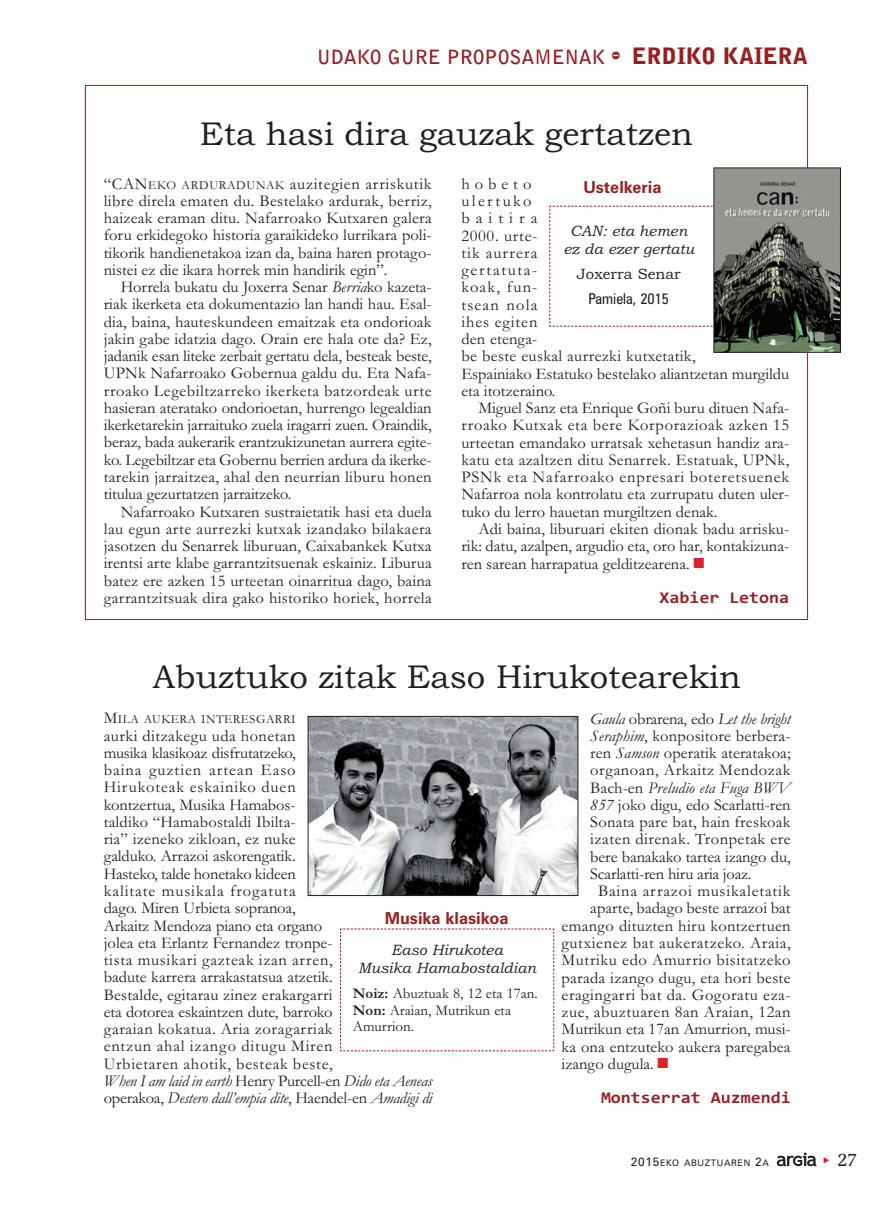
<style>
.page{position:relative;width:893px;height:1212px;background:#fff}
.page>*{position:absolute;margin:0;border:0;box-sizing:border-box;transform-origin:0 0}
.t1{font:33px "Bookman Old Style";color:#231f20}
.t2{font:700 19.5px "Bell Gothic Std";color:#981e21}
.t3{font:19.5px "Memoir";color:#231f20}
.t4{font:16.5px/17.2px "Garamond";letter-spacing:.015em;color:#231f20;text-align:justify}
.t5{font:16.5px "Garamond";letter-spacing:.035em;color:#231f20}
.t6{font:italic 16.5px "Garamond";letter-spacing:-.005em;color:#231f20}
.t7{font:700 16.5px "Consolas";color:#981e21;scale:1.1 1}
.t8{font:16.5px "Garamond";letter-spacing:-.01em;color:#231f20}
.t9{font:16.5px "Garamond";letter-spacing:-.015em;color:#231f20}
.t10{font:16.5px "Garamond";letter-spacing:.05em;color:#231f20}
.t11{font:700 16.5px "Zurich BT";color:#981e21}
.t12{font:italic 15px/18px "Bookman Old Style";color:#231f20;text-align:center}
.t13{font:15px/16.5px "Garamond";color:#231f20}
.t14{font:15px "Bookman Old Style";color:#231f20}
.t15{font:condensed 15px "Zurich BT";color:#231f20}
.t16{font:12.3px "Garamond";letter-spacing:.04em;color:#231f20}
.t17{font:9px "Zurich BT";letter-spacing:.075em;color:#231f20}
.s1{font-family:"Bodiac";font-weight:400;font-size:22.5px}
.s2{font-weight:900;font-size:22.5px}
.s3{font-size:12.3px}
.s4{font-style:italic}
.s5{color:#da2128}
.s6{font-size:16.5px}
.s7{font-weight:700}
.s8{font-style:normal}
.s9{font-size:12px}
</style>
<div class="page">
<svg style="left:777px;top:1152px;width:39px;height:14px"></svg>
<svg style="left:549px;top:205px;width:164px;height:122px"></svg>
<img style="left:715px;top:169px;width:124px;height:182px">
<div style="left:713px;top:167px;width:128px;height:186px;border:1px solid #231f20"></div>
<img style="left:310px;top:718px;width:266px;height:176px">
<div style="left:308px;top:716px;width:270px;height:180px;border:1px solid #231f20"></div>
<svg style="left:340px;top:928px;width:214px;height:123px"></svg>
<p class="t2" style="left:317px;top:46px;width:493px">UDAKO GURE PROPOSAMENAK <span class="s1">-</span> <span class="s2">ERDIKO KAIERA</span></p>
<h1 class="t1" style="left:200px;top:121px;width:495px">Eta hasi dira gauzak gertatzen</h1>
<p class="t4" style="left:104px;top:177px;width:329px">“CAN<span class="s3">EKO ARDURADUNAK</span> auzitegien arriskutik libre direla ematen du. Bestelako ardurak, berriz, haizeak eraman ditu. Nafarroako Kutxaren galera foru erkidegoko historia garaikideko lurrikara poli&shy;tikorik handienetakoa izan da, baina haren protago&shy;nistei ez die ikara horrek min handirik egin”.</p>
<p class="t4" style="left:104px;top:280px;width:329px;text-indent:17px">Horrela bukatu du Joxerra Senar <span class="s4">Berria</span>ko kazeta&shy;riak ikerketa eta dokumentazio lan handi hau. Esal&shy;dia, baina, hauteskundeen emaitzak eta ondorioak jakin gabe idatzia dago. Orain ere hala ote da? Ez, jadanik esan liteke zerbait gertatu dela, besteak beste, UPNk Nafarroako Gobernua galdu du. Eta Nafa&shy;rroako Legebiltzarreko ikerketa batzordeak urte hasieran ateratako ondorioetan, hurrengo legealdian ikerketarekin jarraituko zuela iragarri zuen. Oraindik, beraz, bada aukerarik erantzukizunetan aurrera egite&shy;ko. Legebiltzar eta Gobernu berrien ardura da ikerke&shy;tarekin jarraitzea, ahal den neurrian liburu honen titulua gezurtatzen jarraitzeko.</p>
<p class="t4" style="left:104px;top:505px;width:329px;text-indent:17px">Nafarroako Kutxaren sustraietatik hasi eta duela lau egun arte aurrezki kutxak izandako bilakaera jasotzen du Senarrek liburuan, Caixabankek Kutxa irentsi arte klabe garrantzitsuenak eskainiz. Liburua batez ere azken 15 urteetan oinarritua dago, baina garrantzitsuak dira gako historiko horiek, horrela</p>
<p class="t4" style="left:461px;top:177px;width:329px;text-align:left">hobeto<br>ulertuko<br>baitira<br>2000. urte-<br>tik aurrera<br>gertatuta-<br>koak, fun-<br>tsean nola<br>ihes egiten<br>den etenga-<br>be beste euskal aurrezki kutxetatik,<br>Espainiako Estatuko bestelako aliantzetan murgildu eta itotzeraino.</p>
<p class="t4" style="left:461px;top:401px;width:329px;text-indent:17px">Miguel Sanz eta Enrique Goñi buru dituen Nafa&shy;rroako Kutxak eta bere Korporazioak azken 15 urteetan emandako urratsak xehetasun handiz ara&shy;katu eta azaltzen ditu Senarrek. Estatuak, UPNk, PSNk eta Nafarroako enpresari boteretsuenek Nafarroa nola kontrolatu eta zurrupatu duten uler&shy;tuko du lerro hauetan murgiltzen denak.</p>
<p class="t4" style="left:461px;top:522px;width:329px;text-indent:17px">Adi baina, liburuari ekiten dionak badu arrisku&shy;rik: datu, azalpen, argudio eta, oro har, kontakizuna&shy;ren sarean harrapatua gelditzearena. <span class="s5">■</span></p>
<p class="t7" style="left:659px;top:591px;width:119px">Xabier Letona</p>
<p class="t11" style="left:583px;top:181px;width:80px">Ustelkeria</p>
<p class="t12" style="left:563px;top:223px;width:132px">CAN: eta hemen ez da ezer gertatu</p>
<p class="t14" style="left:577px;top:268px;width:105px">Joxerra Senar</p>
<p class="t15" style="left:588px;top:293px;width:82px">Pamiela, 2015</p>
<h1 class="t1" style="left:153px;top:665px;width:590px">Abuztuko zitak Easo Hirukotearekin</h1>
<p class="t16" style="left:104px;top:715px;width:193px"><span class="s6">M</span>ILA AUKERA INTERESGARRI</p>
<p class="t4" style="left:104px;top:729px;width:330px;text-align:left">aurki ditzakegu uda honetan<br>musika klasikoaz disfrutatzeko,<br>baina guztien artean Easo<br>Hirukoteak eskainiko duen<br>kontzertua, Musika Hamabos-<br>taldiko “Hamabostaldi Ibilta-<br>ria” izeneko zikloan, ez nuke<br>galduko. Arrazoi askorengatik.<br>Hasteko, talde honetako kideen<br>kalitate musikala frogatuta<br>dago. Miren Urbieta sopranoa,<br>Arkaitz Mendoza piano eta organo<br>jolea eta Erlantz Fernandez tronpe-<br>tista musikari gazteak izan arren,<br>badute karrera arrakastatsua atzetik.<br>Bestalde, egitarau zinez erakargarri<br>eta dotorea eskaintzen dute, barroko<br>garaian kokatua. Aria zoragarriak<br>entzun ahal izango ditugu Miren<br>Urbietaren ahotik, besteak beste,<br><span class="s4">When I am laid in earth</span> Henry Purcell-en <span class="s4">Dido eta Aeneas </span>operakoa, <span class="s4">Destero dall’empia dite</span>, Haendel-en <span class="s4">Amadigi di</span></p>
<p class="t11" style="left:385px;top:912px;width:125px">Musika klasikoa</p>
<p class="t12" style="left:358px;top:943px;width:179px">Easo Hirukotea<br>Musika Hamabostaldian</p>
<p class="t13" style="left:353px;top:987px;width:186px"><span class="s7">Noiz:</span> Abuztuak 8, 12 eta 17an.<br><span class="s7">Non:</span> Araian, Mutrikun eta<br>Amurrion.</p>
<p class="t6" style="left:590px;top:713px;width:202px">Gaula <span class="s8">obrarena, edo</span> Let the bright</p>
<p class="t4" style="left:590px;top:729px;width:202px"><span class="s4">Seraphim</span>, konpositore berbera-</p>
<p class="t4" style="left:590px;top:746px;width:202px">ren <span class="s4">Samson</span> operatik ateratakoa;</p>
<p class="t5" style="left:590px;top:764px;width:202px">organoan, Arkaitz Mendozak</p>
<p class="t6" style="left:590px;top:782px;width:202px"><span class="s8">Bach-en</span> Preludio eta Fuga BWV</p>
<p class="t4" style="left:590px;top:798px;width:202px"><span class="s4">857</span> joko digu, edo Scarlatti-ren</p>
<p class="t4" style="left:590px;top:815px;width:202px">Sonata pare bat, hain freskoak</p>
<p class="t4" style="left:590px;top:832px;width:202px">izaten direnak. Tronpetak ere</p>
<p class="t8" style="left:590px;top:851px;width:202px">bere banakako tartea izango du,</p>
<p class="t9" style="left:590px;top:868px;width:163px">Scarlatti-ren hiru aria joaz.</p>
<p class="t10" style="left:598px;top:885px;width:194px">Baina arrazoi musikaletatik</p>
<p class="t4" style="left:590px;top:901px;width:202px">aparte, badago beste arrazoi bat</p>
<p class="t4" style="left:562px;top:919px;width:231px">emango dituzten hiru kontzertuen</p>
<p class="t5" style="left:562px;top:937px;width:231px">gutxienez bat aukeratzeko. Araia,</p>
<p class="t5" style="left:562px;top:954px;width:231px">Mutriku edo Amurrio bisitatzeko</p>
<p class="t4" style="left:562px;top:970px;width:231px">parada izango dugu, eta hori beste</p>
<p class="t4" style="left:562px;top:988px;width:231px">eragingarri bat da. Gogoratu eza-</p>
<p class="t5" style="left:562px;top:1006px;width:231px">zue, abuztuaren 8an Araian, 12an</p>
<p class="t4" style="left:562px;top:1022px;width:231px">Mutrikun eta 17an Amurrion, musi-</p>
<p class="t4" style="left:562px;top:1039px;width:231px">ka ona entzuteko aukera paregabea</p>
<p class="t4" style="left:562px;top:1057px;width:108px">izango dugula. <span class="s5">■</span></p>
<p class="t7" style="left:601px;top:1091px;width:174px">Montserrat Auzmendi</p>
<p class="t17" style="left:631px;top:1160px;width:140px"><span class="s9">2015</span>EKO ABUZTUAREN <span class="s9">2</span>A</p>
<p class="t3" style="left:837px;top:1147px;width:22px">27</p>
</div>
